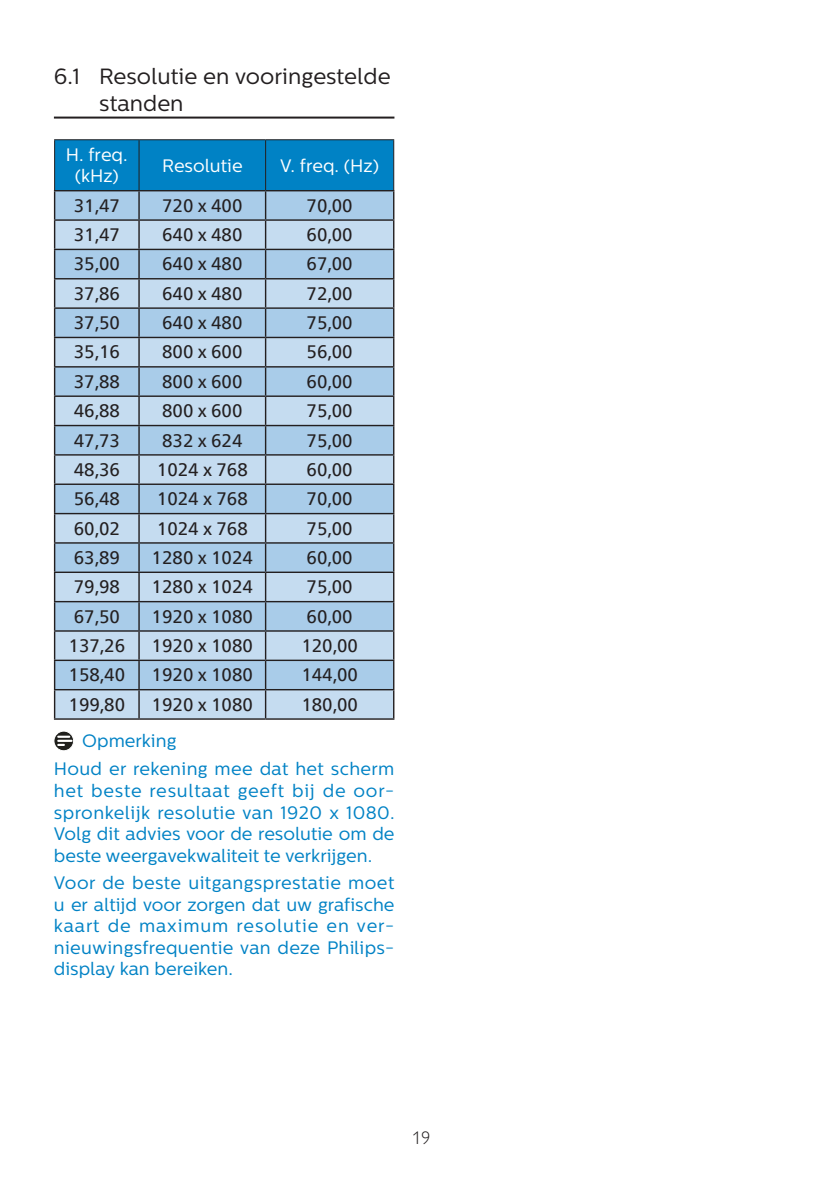
<style>
.page{position:relative;width:840px;height:1191px;background:#fff}
.page>*{position:absolute;margin:0;border:0;box-sizing:border-box;transform-origin:0 0}
.t1{font:22px/26.4px "Centrale Sans";color:#231f20}
.t2{font:18px "Neue Frutiger World";color:#231f20}
.t3{font:18px/21.6px "Centrale Sans";color:#0082c5;text-align:justify}
.chapter-paragraph{font:18px/21.6px "Centrale Sans";color:#fff;text-align:center}
.t4{font:18px "Gill Sans Alt One WGL Light";color:#231f20}
</style>
<div class="page">
<hr style="left:54px;top:117px;width:340px;height:2px;background:#231f20">
<svg style="left:54px;top:140px;width:340px;height:578px;background:#9ec2dd"></svg>
<hr style="left:54px;top:718px;width:85px;height:1px;background:#231f20">
<hr style="left:139px;top:718px;width:126px;height:1px;background:#231f20">
<hr style="left:265px;top:718px;width:129px;height:1px;background:#231f20">
<hr style="left:54px;top:139px;width:85px;height:1px;background:#231f20">
<hr style="left:54px;top:140px;width:1px;height:50px;background:#231f20">
<hr style="left:139px;top:139px;width:126px;height:1px;background:#231f20">
<hr style="left:138px;top:140px;width:1px;height:50px;background:#231f20">
<hr style="left:265px;top:139px;width:129px;height:1px;background:#231f20">
<hr style="left:265px;top:140px;width:1px;height:50px;background:#231f20">
<hr style="left:393px;top:140px;width:1px;height:50px;background:#231f20">
<svg style="left:54px;top:731px;width:20px;height:19px"></svg>
<div style="left:54px;top:731px;width:20px;height:19px;border:1px solid #fff;border-radius:50%"></div>
<svg style="left:58px;top:735px;width:13px;height:11px"></svg>
<p class="t1" style="left:99px;top:64px;width:293px;text-indent:-45px">6.1 Resolutie en vooringestelde standen</p>
<p class="chapter-paragraph" style="left:66px;top:144px;width:63px">H. freq. (kHz)</p>
<p class="chapter-paragraph" style="left:162px;top:155px;width:82px">Resolutie</p>
<p class="chapter-paragraph" style="left:280px;top:155px;width:100px">V. freq. (Hz)</p>
<p class="t2" style="left:74px;top:191px;width:48px">31,47</p>
<p class="t2" style="left:162px;top:191px;width:82px">720 x 400</p>
<p class="t2" style="left:306px;top:191px;width:48px">70,00</p>
<p class="t2" style="left:74px;top:220px;width:48px">31,47</p>
<p class="t2" style="left:162px;top:220px;width:82px">640 x 480</p>
<p class="t2" style="left:306px;top:220px;width:48px">60,00</p>
<p class="t2" style="left:74px;top:250px;width:48px">35,00</p>
<p class="t2" style="left:162px;top:250px;width:82px">640 x 480</p>
<p class="t2" style="left:306px;top:250px;width:48px">67,00</p>
<p class="t2" style="left:74px;top:279px;width:48px">37,86</p>
<p class="t2" style="left:162px;top:279px;width:82px">640 x 480</p>
<p class="t2" style="left:306px;top:279px;width:48px">72,00</p>
<p class="t2" style="left:74px;top:308px;width:48px">37,50</p>
<p class="t2" style="left:162px;top:308px;width:82px">640 x 480</p>
<p class="t2" style="left:306px;top:308px;width:48px">75,00</p>
<p class="t2" style="left:74px;top:338px;width:48px">35,16</p>
<p class="t2" style="left:162px;top:338px;width:82px">800 x 600</p>
<p class="t2" style="left:306px;top:338px;width:48px">56,00</p>
<p class="t2" style="left:74px;top:367px;width:48px">37,88</p>
<p class="t2" style="left:162px;top:367px;width:82px">800 x 600</p>
<p class="t2" style="left:306px;top:367px;width:48px">60,00</p>
<p class="t2" style="left:74px;top:397px;width:48px">46,88</p>
<p class="t2" style="left:162px;top:397px;width:82px">800 x 600</p>
<p class="t2" style="left:306px;top:397px;width:48px">75,00</p>
<p class="t2" style="left:74px;top:426px;width:48px">47,73</p>
<p class="t2" style="left:162px;top:426px;width:82px">832 x 624</p>
<p class="t2" style="left:306px;top:426px;width:48px">75,00</p>
<p class="t2" style="left:74px;top:455px;width:48px">48,36</p>
<p class="t2" style="left:157px;top:455px;width:92px">1024 x 768</p>
<p class="t2" style="left:306px;top:455px;width:48px">60,00</p>
<p class="t2" style="left:74px;top:485px;width:48px">56,48</p>
<p class="t2" style="left:157px;top:485px;width:92px">1024 x 768</p>
<p class="t2" style="left:306px;top:485px;width:48px">70,00</p>
<p class="t2" style="left:74px;top:514px;width:48px">60,02</p>
<p class="t2" style="left:157px;top:514px;width:92px">1024 x 768</p>
<p class="t2" style="left:306px;top:514px;width:48px">75,00</p>
<p class="t2" style="left:74px;top:543px;width:48px">63,89</p>
<p class="t2" style="left:151px;top:543px;width:103px">1280 x 1024</p>
<p class="t2" style="left:306px;top:543px;width:48px">60,00</p>
<p class="t2" style="left:74px;top:573px;width:48px">79,98</p>
<p class="t2" style="left:151px;top:573px;width:103px">1280 x 1024</p>
<p class="t2" style="left:306px;top:573px;width:48px">75,00</p>
<p class="t2" style="left:74px;top:602px;width:48px">67,50</p>
<p class="t2" style="left:151px;top:602px;width:103px">1920 x 1080</p>
<p class="t2" style="left:306px;top:602px;width:48px">60,00</p>
<p class="t2" style="left:68px;top:631px;width:58px">137,26</p>
<p class="t2" style="left:151px;top:631px;width:103px">1920 x 1080</p>
<p class="t2" style="left:301px;top:631px;width:58px">120,00</p>
<p class="t2" style="left:68px;top:661px;width:58px">158,40</p>
<p class="t2" style="left:151px;top:661px;width:103px">1920 x 1080</p>
<p class="t2" style="left:301px;top:661px;width:58px">144,00</p>
<p class="t2" style="left:68px;top:690px;width:58px">199,80</p>
<p class="t2" style="left:151px;top:690px;width:103px">1920 x 1080</p>
<p class="t2" style="left:301px;top:690px;width:58px">180,00</p>
<p class="t3" style="left:82px;top:730px;width:96px">Opmerking</p>
<p class="t3" style="left:54px;top:758px;width:342px">Houd er rekening mee dat het scherm het beste resultaat geeft bij de oor&shy;spronkelijk resolutie van 1920 x 1080.<br>Volg dit advies voor de resolutie om de beste weergavekwaliteit te verkrijgen.</p>
<p class="t3" style="left:54px;top:872px;width:342px">Voor de beste uitgangsprestatie moet u er altijd voor zorgen dat uw grafische kaart de maximum resolutie en ver&shy;nieuwingsfrequentie van deze Philips&shy;display kan bereiken.</p>
<p class="t4" style="left:412px;top:1126px;width:19px">19</p>
</div>
